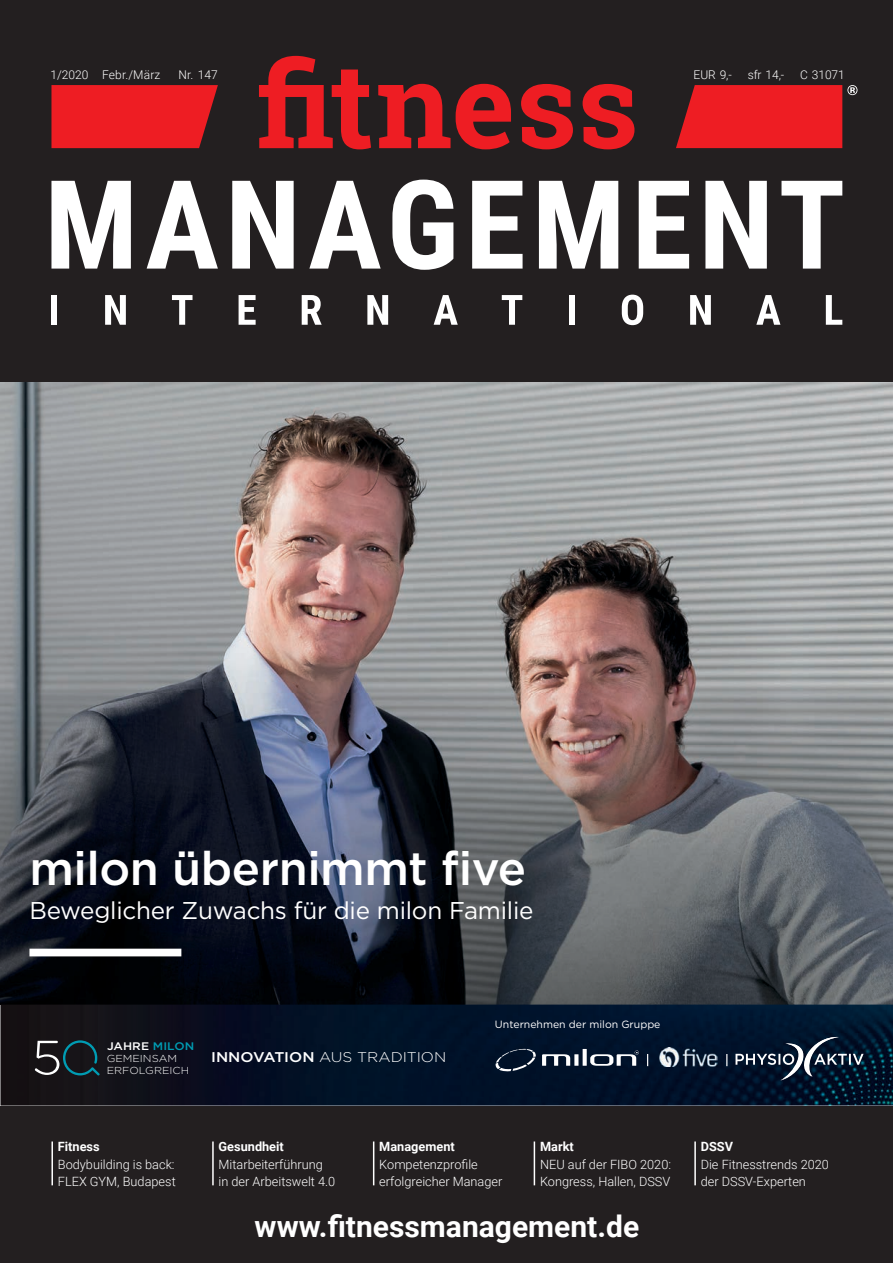
<style>
.page{position:relative;width:893px;height:1263px;background:#231f20}
.page>*{position:absolute;margin:0;border:0;box-sizing:border-box;transform-origin:0 0}
.t1{font:500 46.95px "Gotham";letter-spacing:-.01em;color:#fff}
.t2{font:700 30px "Roboto";color:#fff}
.t3{font:24.3px "Gotham";letter-spacing:-.01em;color:#fff}
.t4{font:300 14.1px "Gotham";letter-spacing:-.005em;color:#fff;scale:1.1 1}
.t5{font:300 12.75px/16.5px "Roboto";color:#fff}
.t6{font:700 12.75px "Roboto";color:#fff}
.t7{font:300 12px "Roboto";color:#fff}
.t8{font:500 10.95px "Gotham";letter-spacing:.005em;color:#fff;scale:1.1 1}
.t9{font:10.5px "Gotham";color:#fff}
.t10{font:300 10.05px/12.1px "Gotham";color:#fff;scale:1.1 1}
.s1{color:#009cb3}
.s2{font-weight:500}
</style>
<div class="page">
<svg style="left:259px;top:56px;width:112px;height:93px"></svg>
<svg style="left:378px;top:84px;width:133px;height:65px"></svg>
<svg style="left:521px;top:84px;width:52px;height:65px"></svg>
<svg style="left:583px;top:84px;width:51px;height:65px"></svg>
<div style="left:51px;top:295px;width:6px;height:30px;background:#fff"></div>
<svg style="left:105px;top:295px;width:21px;height:30px"></svg>
<svg style="left:172px;top:295px;width:21px;height:30px"></svg>
<svg style="left:239px;top:295px;width:17px;height:30px"></svg>
<svg style="left:302px;top:295px;width:20px;height:30px"></svg>
<svg style="left:367px;top:295px;width:21px;height:30px"></svg>
<svg style="left:434px;top:295px;width:24px;height:30px"></svg>
<svg style="left:502px;top:295px;width:20px;height:30px"></svg>
<div style="left:569px;top:295px;width:6px;height:30px;background:#fff"></div>
<svg style="left:622px;top:295px;width:21px;height:30px"></svg>
<svg style="left:690px;top:295px;width:21px;height:30px"></svg>
<svg style="left:756px;top:295px;width:24px;height:30px"></svg>
<svg style="left:826px;top:295px;width:16px;height:30px"></svg>
<svg style="left:51px;top:181px;width:80px;height:88px"></svg>
<svg style="left:147px;top:181px;width:71px;height:88px"></svg>
<svg style="left:232px;top:181px;width:62px;height:88px"></svg>
<svg style="left:309px;top:181px;width:72px;height:88px"></svg>
<svg style="left:392px;top:180px;width:61px;height:90px"></svg>
<svg style="left:472px;top:181px;width:51px;height:88px"></svg>
<svg style="left:539px;top:181px;width:79px;height:88px"></svg>
<svg style="left:639px;top:181px;width:50px;height:88px"></svg>
<svg style="left:705px;top:181px;width:62px;height:88px"></svg>
<svg style="left:782px;top:181px;width:60px;height:88px"></svg>
<svg style="left:51px;top:85px;width:167px;height:63px;background:#e11d22"></svg>
<svg style="left:676px;top:85px;width:182px;height:63px;background:#d21e23"></svg>
<img style="left:0;top:383px;width:893px;height:723px">
<svg style="left:35px;top:1040px;width:65px;height:35px"></svg>
<div style="left:29px;top:949px;width:152px;height:7px;background:#fff"></div>
<svg style="left:496px;top:1049px;width:143px;height:22px;background:#354355"></svg>
<img style="left:659px;top:1048px;width:58px;height:19px">
<svg style="left:647px;top:1054px;width:1px;height:12px"></svg>
<svg style="left:736px;top:1037px;width:128px;height:44px;background:#253549"></svg>
<svg style="left:726px;top:1054px;width:1px;height:12px"></svg>
<hr style="left:534px;top:1141px;width:1px;height:44px;background:#fff">
<hr style="left:694px;top:1141px;width:2px;height:44px;background:#fff">
<hr style="left:373px;top:1141px;width:1px;height:44px;background:#fff">
<hr style="left:212px;top:1141px;width:2px;height:44px;background:#fff">
<hr style="left:51px;top:1141px;width:2px;height:44px;background:#fff">
<p class="t7" style="left:50px;top:67px;width:111px">1/2020 Febr./März</p>
<p class="t7" style="left:179px;top:67px;width:41px">Nr. 147</p>
<p class="t7" style="left:694px;top:67px;width:40px">EUR 9,-</p>
<p class="t7" style="left:748px;top:67px;width:38px">sfr 14,-</p>
<p class="t7" style="left:800px;top:67px;width:46px">C 31071</p>
<h1 class="t1" style="left:29px;top:838px;width:498px">milon übernimmt five</h1>
<h3 class="t3" style="left:29px;top:895px;width:506px">Beweglicher Zuwachs für die milon Familie</h3>
<p class="t8" style="left:107px;top:1039px;width:81px">JAHRE <span class="s1">MILON</span></p>
<p class="t10" style="left:107px;top:1052px;width:77px">GEMEINSAM<br>ERFOLGREICH</p>
<p class="t4" style="left:211px;top:1048px;width:215px"><span class="s2">INNOVATION</span> AUS TRADITION</p>
<p class="t9" style="left:495px;top:1017px;width:167px">Unternehmen der milon Gruppe</p>
<p class="t6" style="left:58px;top:1138px;width:43px">Fitness</p>
<p class="t5" style="left:58px;top:1156px;width:119px">Bodybuilding is back:<br>FLEX GYM, Budapest</p>
<p class="t6" style="left:219px;top:1138px;width:67px">Gesundheit</p>
<p class="t5" style="left:219px;top:1156px;width:118px">Mitarbeiterführung in der Arbeitswelt 4.0</p>
<p class="t6" style="left:379px;top:1138px;width:77px">Management</p>
<p class="t5" style="left:379px;top:1156px;width:125px">Kompetenzprofile erfolgreicher Manager</p>
<p class="t6" style="left:540px;top:1138px;width:35px">Markt</p>
<p class="t5" style="left:540px;top:1156px;width:133px">NEU auf der FIBO 2020:<br>Kongress, Hallen, DSSV</p>
<h2 class="t2" style="left:255px;top:1205px;width:386px">www.fitnessmanagement.de</h2>
<p class="t6" style="left:701px;top:1138px;width:34px">DSSV</p>
<p class="t5" style="left:701px;top:1156px;width:130px">Die Fitnesstrends 2020 der DSSV-Experten</p>
</div>
